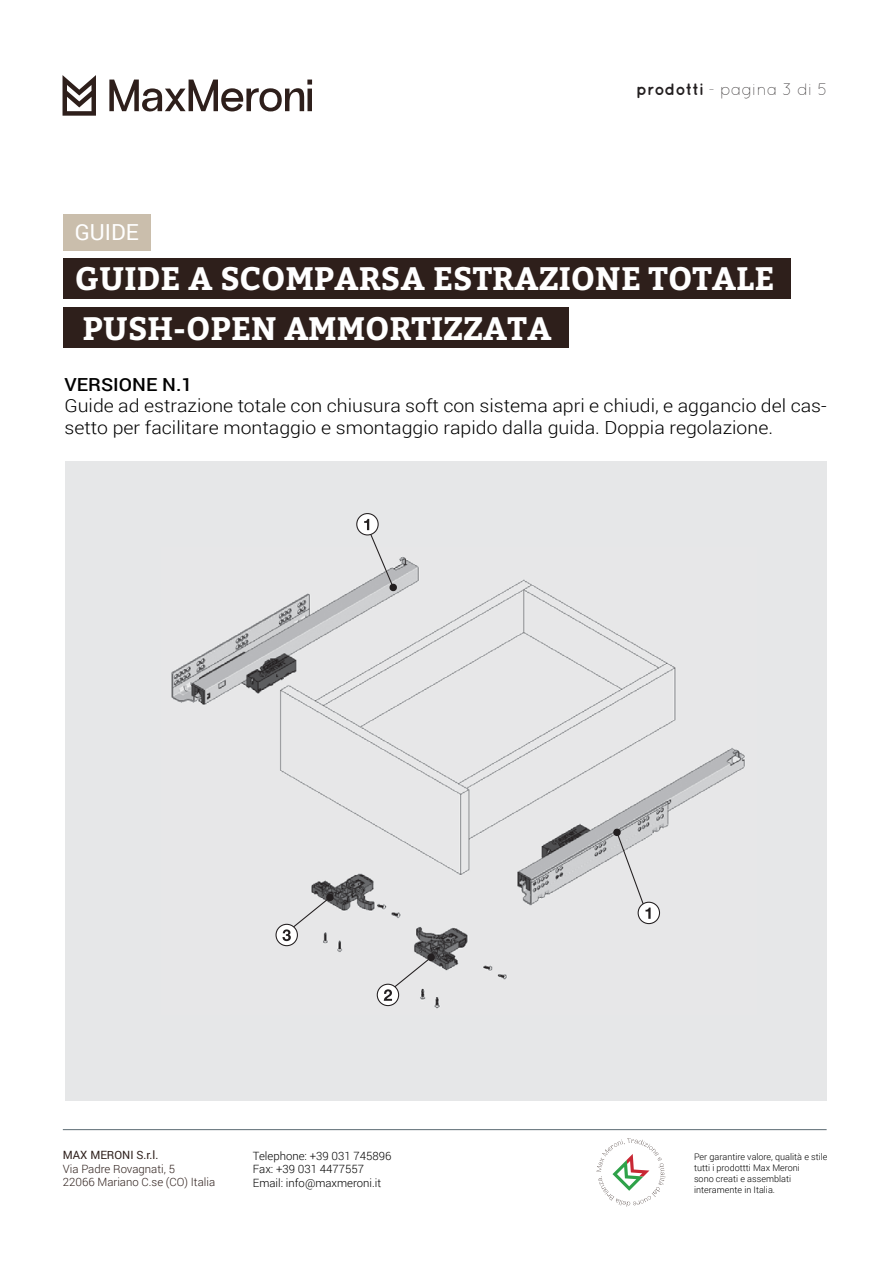
<style>
.page{position:relative;width:893px;height:1263px;background:#fff}
.page>*{position:absolute;margin:0;border:0;box-sizing:border-box;transform-origin:0 0}
.t1{font:700 32.4px/49.9px "Bitter";color:#fff}
.t2{font:22.2px "Roboto";color:#fff}
.t3{font:300 18px/21.6px "Roboto";color:#010101;scale:1.08 1}
.t4{font:500 18px "Roboto";color:#010101;scale:1.08 1}
.t5{font:300 16.5px "Quicksand";color:#231f20}
.t6{font:300 11.4px/13.6px "Roboto";color:#010101}
.t7{font:300 11.4px/13.6px "Roboto";color:#2e1f1b}
.t8{font:11.4px "Roboto";color:#2e1f1b}
.t9{font:300 9px/10.8px "Roboto";color:#010101}
.s1{font-weight:700}
</style>
<div class="page">
<div style="left:63px;top:214px;width:87px;height:36px;background:#cabeac"></div>
<div style="left:63px;top:258px;width:727px;height:40px;background:#2e1f1b"></div>
<div style="left:63px;top:308px;width:505px;height:40px;background:#2e1f1b"></div>
<div style="left:65px;top:461px;width:761px;height:639px;background:#e6e7e8"></div>
<img style="left:171px;top:557px;width:574px;height:452px">
<div style="left:377px;top:984px;width:22px;height:21px;background:#fff;border-radius:50%"></div>
<div style="left:377px;top:984px;width:22px;height:22px;border:1px solid #231f20;border-radius:50%"></div>
<div style="left:638px;top:902px;width:21px;height:21px;background:#fff;border-radius:50%"></div>
<div style="left:638px;top:902px;width:22px;height:22px;border:1px solid #231f20;border-radius:50%"></div>
<svg style="left:613px;top:828px;width:38px;height:91px"></svg>
<svg style="left:384px;top:953px;width:51px;height:48px"></svg>
<svg style="left:276px;top:924px;width:21px;height:22px"></svg>
<div style="left:275px;top:924px;width:23px;height:22px;border:1px solid #231f20;border-radius:50%"></div>
<svg style="left:282px;top:893px;width:52px;height:48px"></svg>
<div style="left:357px;top:514px;width:21px;height:21px;background:#fff;border-radius:50%"></div>
<div style="left:356px;top:513px;width:23px;height:22px;border:1px solid #231f20;border-radius:50%"></div>
<svg style="left:364px;top:519px;width:33px;height:73px"></svg>
<hr style="left:63px;top:1129px;width:764px;height:1px;background:#5b6a72">
<svg style="left:596px;top:1138px;width:69px;height:69px"></svg>
<svg style="left:63px;top:75px;width:33px;height:41px"></svg>
<svg style="left:109px;top:80px;width:203px;height:32px"></svg>
<p class="t5" style="left:636px;top:80px;width:193px"><span class="s1">prodotti</span> - pagina 3 di 5</p>
<p class="t2" style="left:75px;top:217px;width:65px">GUIDE</p>
<h1 class="t1" style="left:75px;top:254px;width:701px">GUIDE A SCOMPARSA ESTRAZIONE TOTALE<br>PUSH-OPEN AMMORTIZZATA</h1>
<p class="t4" style="left:64px;top:372px;width:120px">VERSIONE N.1</p>
<p class="t3" style="left:64px;top:394px;width:707px">Guide ad estrazione totale con chiusura soft con sistema apri e chiudi, e aggancio del cas&shy;setto per facilitare montaggio e smontaggio rapido dalla guida. Doppia regolazione.</p>
<p class="t8" style="left:63px;top:1147px;width:97px">MAX MERONI S.r.l.</p>
<p class="t7" style="left:63px;top:1161px;width:154px">Via Padre Rovagnati, 5<br>22066 Mariano C.se (CO) Italia</p>
<p class="t6" style="left:253px;top:1148px;width:140px">Telephone: +39 031 745896<br>Fax: +39 031 4477557<br>Email: info@maxmeroni.it</p>
<p class="t9" style="left:694px;top:1151px;width:135px">Per garantire valore, qualità e stile tutti i prodottti Max Meroni<br>sono creati e assemblati interamente in Italia.</p>
</div>
